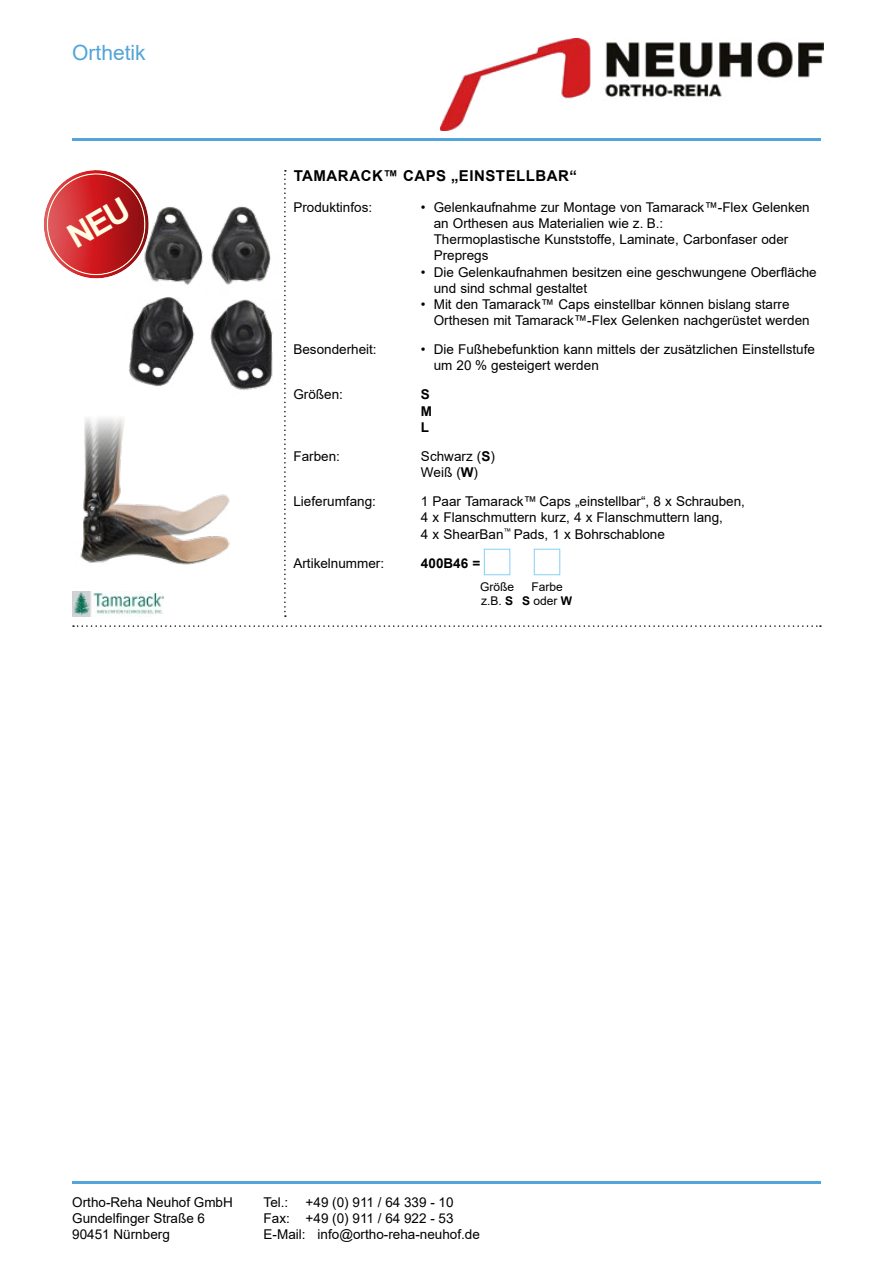
<style>
.page{position:relative;width:893px;height:1263px;background:#fff}
.page>*{position:absolute;margin:0;border:0;box-sizing:border-box;transform-origin:0 0}
.t1{font:21px "Arial";color:#53a4d8}
.t2{font:700 15px "Arial";letter-spacing:.035em;color:#000}
.t3{font:13.5px/16.2px "Arial";color:#000}
.t4{font:700 13.5px/16.2px "Arial";color:#000}
.t5{font:12px/14.4px "Arial";color:#000}
.s1{font-weight:700}
</style>
<div class="page">
<hr style="left:72px;top:138px;width:749px;height:2px;background:#53a4d8">
<hr style="left:72px;top:1181px;width:749px;height:2px;background:#53a4d8">
<img style="left:441px;top:38px;width:382px;height:92px">
<img style="left:72px;top:591px;width:91px;height:26px">
<svg style="left:73px;top:625px;width:748px;height:2px"></svg>
<svg style="left:284px;top:170px;width:2px;height:447px"></svg>
<div style="left:534px;top:549px;width:26px;height:26px;border:1px solid #83d0f5"></div>
<div style="left:484px;top:549px;width:26px;height:26px;border:1px solid #83d0f5"></div>
<img style="left:129px;top:206px;width:144px;height:184px">
<img style="left:80px;top:418px;width:150px;height:147px">
<svg style="left:43px;top:140px;width:134px;height:171px"></svg>
<h1 class="t1" style="left:72px;top:38px;width:75px">Orthetik</h1>
<p class="t2" style="left:294px;top:165px;width:285px">TAMARACK™ CAPS „EINSTELLBAR“</p>
<p class="t3" style="left:293px;top:199px;width:80px">Produktinfos:</p>
<p class="t3" style="left:434px;top:199px;width:378px;text-indent:-13px">• Gelenkaufnahme zur Montage von Tamarack™-Flex Gelenken an Orthesen aus Materialien wie z. B.:<br>Thermoplastische Kunststoffe, Laminate, Carbonfaser oder Prepregs</p>
<p class="t3" style="left:434px;top:264px;width:384px;text-indent:-13px">• Die Gelenkaufnahmen besitzen eine geschwungene Oberfläche und sind schmal gestaltet</p>
<p class="t3" style="left:434px;top:296px;width:378px;text-indent:-13px">• Mit den Tamarack™ Caps einstellbar können bislang starre<br>Orthesen mit Tamarack™-Flex Gelenken nachgerüstet werden</p>
<p class="t3" style="left:293px;top:341px;width:85px">Besonderheit:</p>
<p class="t3" style="left:434px;top:341px;width:383px;text-indent:-13px">• Die Fußhebefunktion kann mittels der zusätzlichen Einstellstufe um 20 % gesteigert werden</p>
<p class="t3" style="left:293px;top:386px;width:51px">Größen:</p>
<p class="t4" style="left:421px;top:387px;width:13px">S<br>M<br>L</p>
<p class="t3" style="left:293px;top:448px;width:48px">Farben:</p>
<p class="t3" style="left:421px;top:448px;width:75px">Schwarz (<span class="s1">S</span>)<br>Weiß (<span class="s1">W</span>)</p>
<p class="t3" style="left:293px;top:493px;width:84px">Lieferumfang:</p>
<p class="t3" style="left:421px;top:493px;width:326px">1 Paar Tamarack™ Caps „einstellbar“, 8 x Schrauben,<br>4 x Flanschmuttern kurz, 4 x Flanschmuttern lang,<br>4 x ShearBan<sup>™</sup> Pads, 1 x Bohrschablone</p>
<p class="t3" style="left:293px;top:555px;width:92px">Artikelnummer:</p>
<p class="t4" style="left:421px;top:555px;width:61px">400B46 =</p>
<p class="t5" style="left:480px;top:579px;width:36px">Größe z.B. <span class="s1">S</span></p>
<p class="t5" style="left:522px;top:579px;width:52px;text-align:center">Farbe<br><span class="s1">S</span> oder <span class="s1">W</span></p>
<p class="t3" style="left:72px;top:1194px;width:162px">Ortho-Reha Neuhof GmbH<br>Gundelfinger Straße 6<br>90451 Nürnberg</p>
<p class="t3" style="left:264px;top:1194px;width:218px;text-indent:42px">+49 (0) 911 / 64 339 - 10<br>Fax: +49 (0) 911 / 64 922 - 53<br>E-Mail: info@ortho-reha-neuhof.de</p>
<p class="t3" style="left:264px;top:1194px;width:26px">Tel.:</p>
</div>
